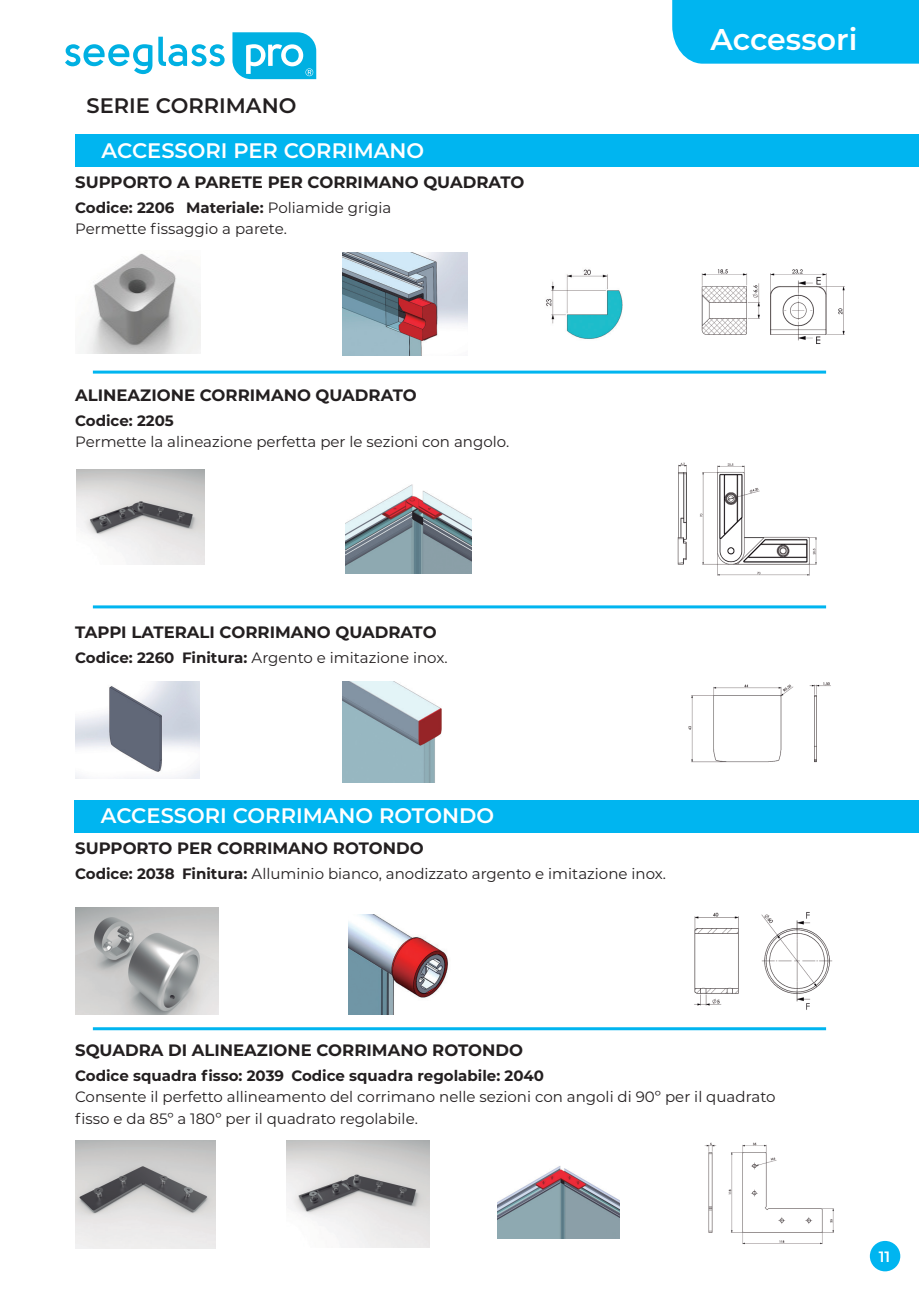
<style>
.page{position:relative;width:919px;height:1289px;background:#fff}
.page>*{position:absolute;margin:0;border:0;box-sizing:border-box;transform-origin:0 0}
.t1{font:600 30px "Montserrat";letter-spacing:-.005em;color:#fff}
.t2{font:600 21px "Montserrat";color:#fff}
.t3{font:600 21px "Montserrat";color:#231f20}
.t4{font:700 16.5px "Montserrat";color:#231f20}
.t5{font:15px/22.5px "Montserrat";color:#231f20}
.t6{font:700 15px "Montserrat";color:#231f20}
.t7{font:600 15px "Montserrat";color:#fff}
.s1{font-weight:700}
</style>
<div class="page">
<svg style="left:65px;top:44px;width:87px;height:30px"></svg>
<svg style="left:158px;top:37px;width:66px;height:29px"></svg>
<svg style="left:232px;top:32px;width:84px;height:47px"></svg>
<div style="left:672px;top:0;width:246px;height:64px;background:#00b5f0"></div>
<div style="left:75px;top:134px;width:843px;height:33px;background:#00b5f0"></div>
<img style="left:86px;top:253px;width:114px;height:100px">
<img style="left:701px;top:269px;width:144px;height:75px">
<img style="left:546px;top:269px;width:77px;height:70px">
<img style="left:342px;top:252px;width:125px;height:103px">
<hr style="left:93px;top:370px;width:733px;height:3px;background:#00b5f0">
<img style="left:677px;top:462px;width:140px;height:114px">
<img style="left:77px;top:469px;width:127px;height:95px">
<img style="left:346px;top:484px;width:125px;height:89px">
<hr style="left:93px;top:605px;width:733px;height:3px;background:#00b5f0">
<img style="left:75px;top:681px;width:124px;height:97px">
<img style="left:688px;top:682px;width:143px;height:81px">
<img style="left:342px;top:681px;width:100px;height:101px">
<div style="left:74px;top:800px;width:844px;height:32px;background:#00b5f0"></div>
<img style="left:76px;top:907px;width:142px;height:107px">
<img style="left:694px;top:912px;width:139px;height:98px">
<img style="left:348px;top:914px;width:100px;height:100px">
<hr style="left:93px;top:1027px;width:733px;height:3px;background:#00b5f0">
<img style="left:704px;top:1142px;width:130px;height:103px">
<img style="left:75px;top:1140px;width:140px;height:108px">
<img style="left:286px;top:1140px;width:143px;height:107px">
<img style="left:497px;top:1166px;width:122px;height:72px">
<div style="left:869px;top:1240px;width:31px;height:31px;background:#00b5f0;border-radius:50%"></div>
<p class="t3" style="left:87px;top:90px;width:211px">SERIE CORRIMANO</p>
<p class="t2" style="left:101px;top:135px;width:324px">ACCESSORI PER CORRIMANO</p>
<p class="t4" style="left:75px;top:170px;width:451px">SUPPORTO A PARETE PER CORRIMANO QUADRATO</p>
<p class="t6" style="left:75px;top:197px;width:101px">Codice: 2206</p>
<p class="t5" style="left:186px;top:196px;width:207px"><span class="s1">Materiale:</span> Poliamide grigia</p>
<p class="t5" style="left:75px;top:217px;width:213px">Permette fissaggio a parete.</p>
<p class="t4" style="left:75px;top:383px;width:343px">ALINEAZIONE CORRIMANO QUADRATO</p>
<p class="t6" style="left:75px;top:409px;width:100px">Codice: 2205</p>
<p class="t5" style="left:75px;top:430px;width:435px">Permette la alineazione perfetta per le sezioni con angolo.</p>
<p class="t1" style="left:710px;top:18px;width:148px">Accessori</p>
<p class="t4" style="left:75px;top:620px;width:363px">TAPPI LATERALI CORRIMANO QUADRATO</p>
<p class="t6" style="left:75px;top:647px;width:101px">Codice: 2260</p>
<p class="t5" style="left:182px;top:646px;width:267px"><span class="s1">Finitura:</span> Argento e imitazione inox.</p>
<p class="t2" style="left:101px;top:801px;width:395px">ACCESSORI CORRIMANO ROTONDO</p>
<p class="t4" style="left:75px;top:836px;width:350px">SUPPORTO PER CORRIMANO ROTONDO</p>
<p class="t6" style="left:75px;top:862px;width:101px">Codice: 2038</p>
<p class="t5" style="left:182px;top:861px;width:485px"><span class="s1">Finitura:</span> Alluminio bianco, anodizzato argento e imitazione inox.</p>
<p class="t4" style="left:75px;top:1037px;width:449px">SQUADRA DI ALINEAZIONE CORRIMANO ROTONDO</p>
<p class="t6" style="left:75px;top:1064px;width:210px">Codice squadra fisso: 2039</p>
<p class="t6" style="left:291px;top:1064px;width:254px">Codice squadra regolabile: 2040</p>
<p class="t5" style="left:75px;top:1084px;width:702px">Consente il perfetto allineamento del corrimano nelle sezioni con angoli di 90º per il quadrato fisso e da 85º a 180º per il quadrato regolabile.</p>
<p class="t7" style="left:878px;top:1245px;width:13px">11</p>
</div>
